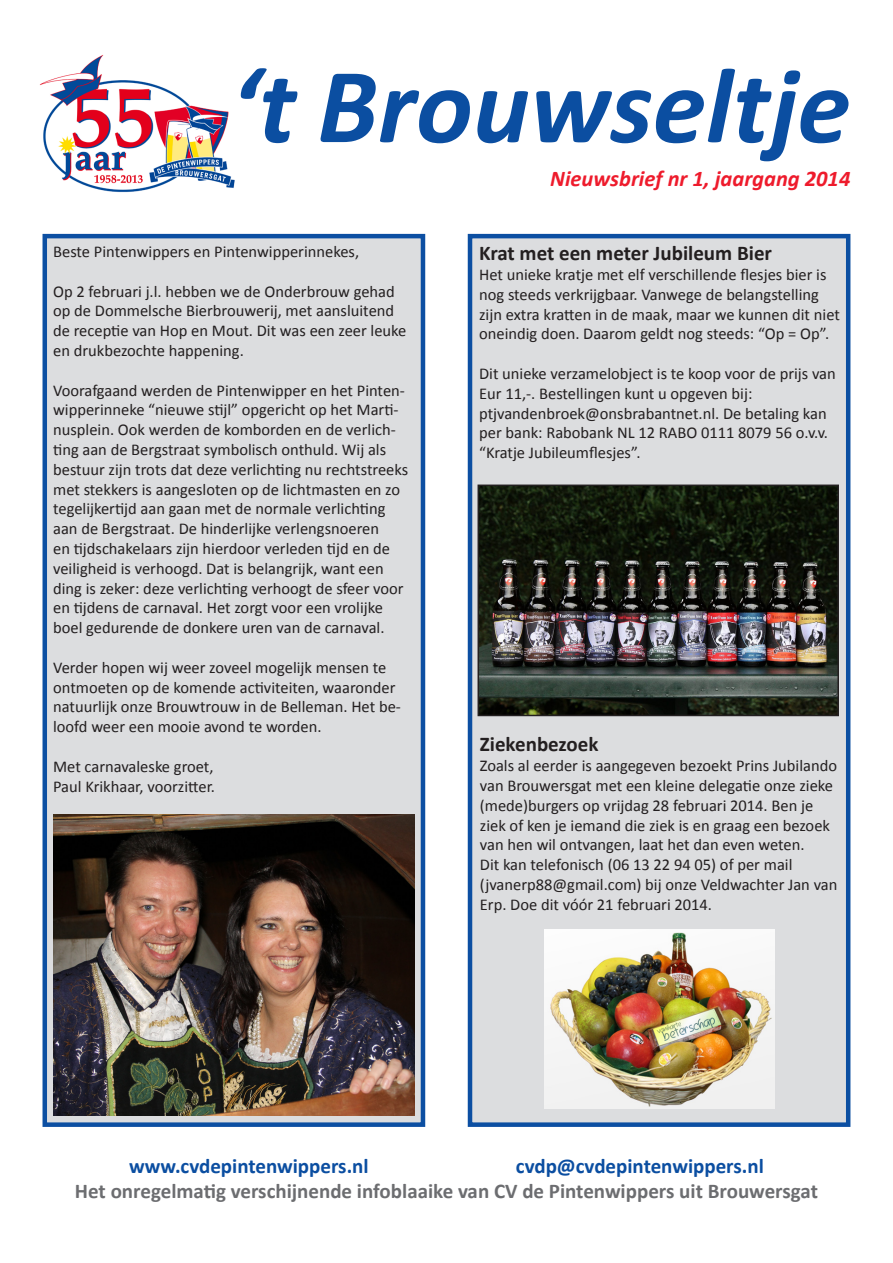
<style>
.page{position:relative;width:893px;height:1263px;background:#fff}
.page>*{position:absolute;margin:0;border:0;box-sizing:border-box;transform-origin:0 0}
.t1{font:italic 700 108px "Calibri";color:#0b4ea1}
.t2{font:italic 700 22.5px "Calibri";color:#ee1b2c}
.t3{font:700 21px "Calibri";color:#6c6d70}
.t4{font:700 21px "Calibri";color:#0b4ea1}
.t5{font:700 21px "Calibri";color:#231f20}
.t6{font:16.5px/19.8px "Calibri";color:#231f20}
</style>
<div class="page">
<div style="left:43px;top:234px;width:382px;height:893px;background:#dcdddf;border:4px solid #0c4fa2"></div>
<img style="left:39px;top:55px;width:196px;height:138px">
<div style="left:468px;top:234px;width:382px;height:893px;background:#dcdddf;border:4px solid #0c4fa2"></div>
<img style="left:480px;top:487px;width:356px;height:226px">
<div style="left:477px;top:484px;width:362px;height:232px;border:2px solid #231f20"></div>
<img style="left:544px;top:929px;width:230px;height:180px">
<img style="left:53px;top:814px;width:362px;height:301px">
<p class="t1" style="left:230px;top:39px;width:621px">‘t Brouwseltje</p>
<p class="t2" style="left:550px;top:164px;width:302px">Nieuwsbrief nr 1, jaargang 2014</p>
<p class="t6" style="left:53px;top:241px;width:307px">Beste Pintenwippers en Pintenwipperinnekes,</p>
<p class="t6" style="left:53px;top:280px;width:355px">Op 2 februari j.l. hebben we de Onderbrouw gehad op de Dommelsche Bierbrouwerij, met aansluitend de receptie van Hop en Mout. Dit was een zeer leuke en drukbezochte happening.</p>
<p class="t6" style="left:53px;top:379px;width:357px">Voorafgaand werden de Pintenwipper en het Pinten&shy;wipperinneke “nieuwe stijl” opgericht op het Marti&shy;nusplein. Ook werden de komborden en de verlich&shy;ting aan de Bergstraat symbolisch onthuld. Wij als bestuur zijn trots dat deze verlichting nu rechtstreeks met stekkers is aangesloten op de lichtmasten en zo tegelijkertijd aan gaan met de normale verlichting</p>
<p class="t6" style="left:53px;top:518px;width:352px">aan de Bergstraat. De hinderlijke verlengsnoeren<br>en tijdschakelaars zijn hierdoor verleden tijd en de veiligheid is verhoogd. Dat is belangrijk, want een ding is zeker: deze verlichting verhoogt de sfeer voor en tijdens de carnaval. Het zorgt voor een vrolijke boel gedurende de donkere uren van de carnaval.</p>
<p class="t6" style="left:53px;top:657px;width:349px">Verder hopen wij weer zoveel mogelijk mensen te ontmoeten op de komende activiteiten, waaronder natuurlijk onze Brouwtrouw in de Belleman. Het be&shy;loofd weer een mooie avond te worden.</p>
<p class="t6" style="left:53px;top:756px;width:162px">Met carnavaleske groet,</p>
<p class="t6" style="left:53px;top:775px;width:163px">Paul Krikhaar, voorzitter.</p>
<p class="t5" style="left:479px;top:240px;width:294px">Krat met een meter Jubileum Bier</p>
<p class="t6" style="left:479px;top:264px;width:362px">Het unieke kratje met elf verschillende flesjes bier is nog steeds verkrijgbaar. Vanwege de belangstelling zijn extra kratten in de maak, maar we kunnen dit niet oneindig doen. Daarom geldt nog steeds: “Op = Op”.</p>
<p class="t6" style="left:479px;top:363px;width:358px">Dit unieke verzamelobject is te koop voor de prijs van<br>Eur 11,-. Bestellingen kunt u opgeven bij:</p>
<p class="t6" style="left:479px;top:402px;width:350px;text-align:justify">ptjvandenbroek@onsbrabantnet.nl. De betaling kan per bank: Rabobank NL 12 RABO 0111 8079 56 o.v.v. “Kratje Jubileumflesjes”.</p>
<p class="t5" style="left:480px;top:731px;width:120px">Ziekenbezoek</p>
<p class="t6" style="left:480px;top:755px;width:359px">Zoals al eerder is aangegeven bezoekt Prins Jubilando van Brouwersgat met een kleine delegatie onze zieke (mede)burgers op vrijdag 28 februari 2014. Ben je ziek of ken je iemand die ziek is en graag een bezoek van hen wil ontvangen, laat het dan even weten.<br>Dit kan telefonisch (06 13 22 94 05) of per mail (jvanerp88@gmail.com) bij onze Veldwachter Jan van Erp. Doe dit vóór 21 februari 2014.</p>
<p class="t4" style="left:129px;top:1153px;width:241px">www.cvdepintenwippers.nl</p>
<p class="t4" style="left:516px;top:1153px;width:250px">cvdp@cvdepintenwippers.nl</p>
<p class="t3" style="left:75px;top:1178px;width:744px">Het onregelmatig verschijnende infoblaaike van CV de Pintenwippers uit Brouwersgat</p>
</div>
